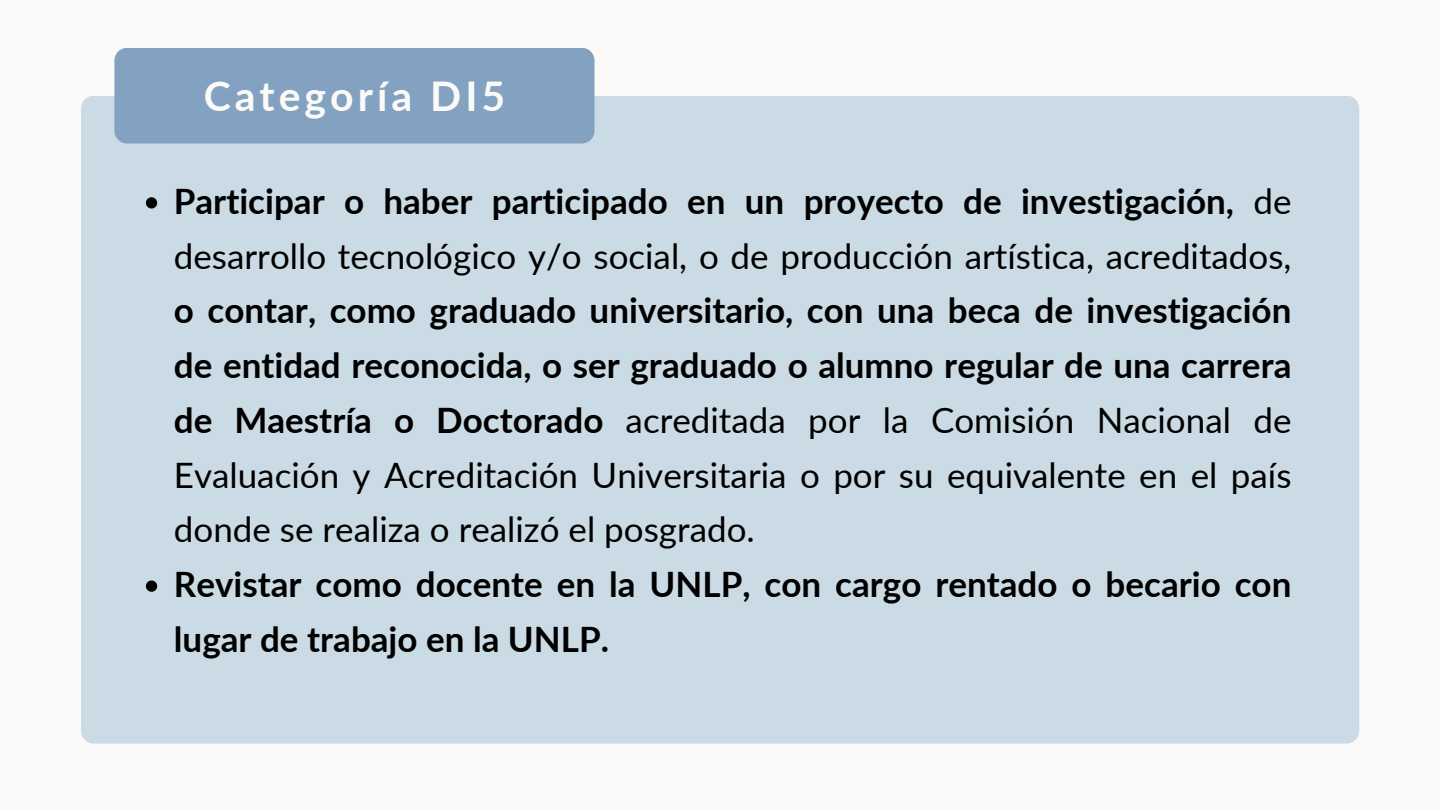
<style>
.page{position:relative;width:1440px;height:810px;background:#fbfaf8}
.page>*{position:absolute;margin:0;border:0;box-sizing:border-box;transform-origin:0 0}
.t1{font:700 40.9px "Lato";letter-spacing:.1em;color:#fbfaf8}
.t2{font:35px/54.8px "Lato";color:#000;text-align:justify}
.t3{font:700 35px/54.8px "Lato";color:#000}
.s1{font-weight:700}
</style>
<div class="page">
<div style="left:81px;top:96px;width:1278px;height:648px;background:#cbdbe5;border-radius:13px"></div>
<div style="left:114px;top:48px;width:481px;height:96px;background:#83a1c0;border-radius:13px"></div>
<svg style="left:146px;top:197px;width:11px;height:12px"></svg>
<svg style="left:146px;top:581px;width:11px;height:11px"></svg>
<p class="t1" style="left:204px;top:70px;width:303px">Categoría DI5</p>
<p class="t2" style="left:174px;top:173px;width:1119px"><span class="s1">Participar o haber participado en un proyecto de investigación,</span> de desarrollo tecnológico y/o social, o de producción artística, acreditados, <span class="s1">o contar, como graduado universitario, con una beca de investigación de entidad reconocida, o ser graduado o alumno regular de una carrera de Maestría o Doctorado</span> acreditada por la Comisión Nacional de Evaluación y Acreditación Universitaria o por su equivalente en el país donde se realiza o realizó el posgrado.</p>
<p class="t3" style="left:174px;top:556px;width:1119px">Revistar como docente en la UNLP, con cargo rentado o becario con lugar de trabajo en la UNLP.</p>
</div>
